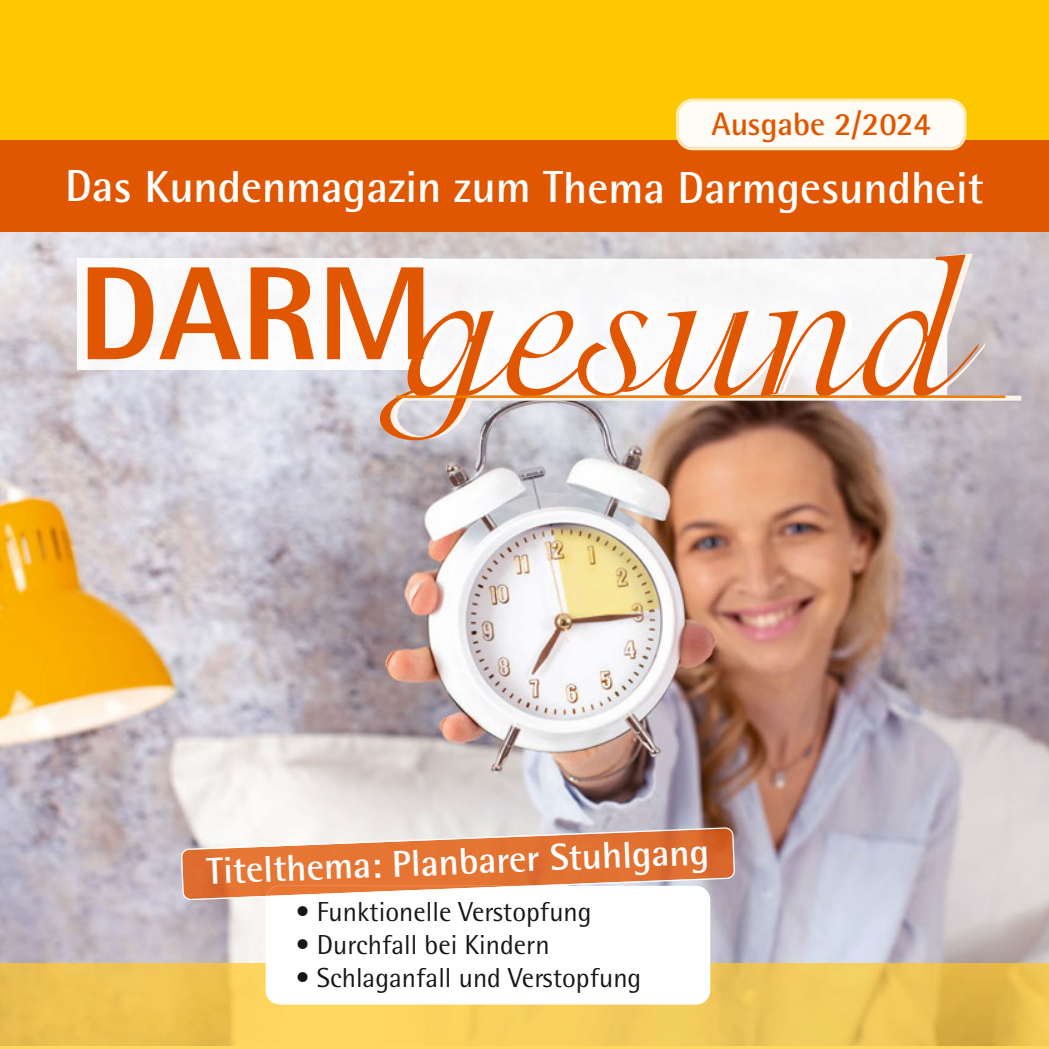
<style>
.page{position:relative;width:1049px;height:1049px;background:#fff}
.page>*{position:absolute;margin:0;border:0;box-sizing:border-box;transform-origin:0 0}
.t1{font:190.5px "Isadora Std";color:#e15601}
.t2{font:800 133px "Rotis Semi Sans Pro";color:#e15601}
.t3{font:700 45px "Rotis Semi Sans Pro";color:#fff}
.t4{font:700 37.5px "Rotis Semi Sans Pro";color:#fff}
.t5{font:700 32.5px "Rotis Semi Sans Pro";color:#e15601}
.t6{font:27.5px "Rotis Semi Sans Pro";color:#181716}
</style>
<div class="page">
<div style="left:0;top:0;width:1049px;height:153px;background:#fec800"></div>
<img style="left:0;top:232px;width:1049px;height:732px">
<div style="left:0;top:141px;width:1049px;height:91px;background:#e15601"></div>
<hr style="left:0;top:1045px;width:1049px;height:4px;background:#ffd861">
<img style="left:0;top:964px;width:1049px;height:81px">
<svg style="left:676px;top:99px;width:290px;height:51px;background:#fef8ea"></svg>
<div style="left:266px;top:886px;width:444px;height:118px;background:#fff;border-radius:14px"></div>
<svg style="left:181px;top:827px;width:554px;height:73px"></svg>
<div style="left:397px;top:396px;width:624px;height:5px;background:#fef3e8"></div>
<img style="left:78px;top:259px;width:309px;height:111px">
<div style="left:387px;top:259px;width:24px;height:111px;background:#fffefd"></div>
<svg style="left:411px;top:259px;width:536px;height:136px"></svg>
<div style="left:411px;top:259px;width:11px;height:111px;background:#fff"></div>
<hr style="left:396px;top:395px;width:609px;height:3px;background:#ef7c00">
<p class="t5" style="left:711px;top:112px;width:221px">Ausgabe 2/2024</p>
<p class="t3" style="left:65px;top:171px;width:920px">Das Kundenmagazin zum Thema Darmgesundheit</p>
<p class="t1" style="left:406px;top:251px;width:555px">gesund</p>
<p class="t2" style="left:78px;top:235px;width:357px">DARM</p>
<p class="t4" style="left:206px;top:857px;width:504px;rotate:-2deg">Titelthema: Planbarer Stuhlgang</p>
<p class="t6" style="left:296px;top:901px;width:297px">• Funktionelle Verstopfung</p>
<p class="t6" style="left:296px;top:934px;width:255px">• Durchfall bei Kindern</p>
<p class="t6" style="left:296px;top:967px;width:347px">• Schlaganfall und Verstopfung</p>
</div>
